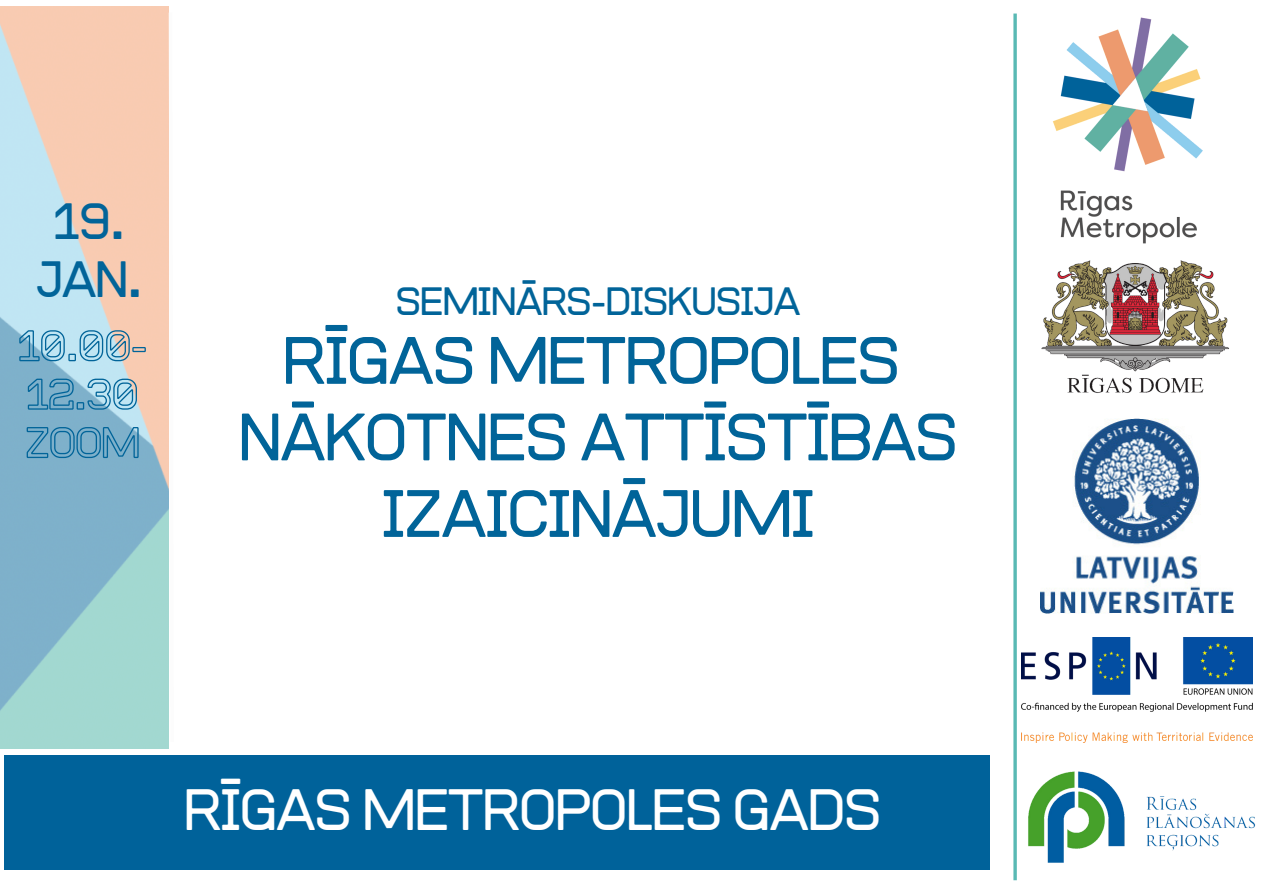
<style>
.page{position:relative;width:1263px;height:894px;background:#fff}
.page>*{position:absolute;margin:0;border:0;box-sizing:border-box;transform-origin:0 0}
.t1{font:500 55.05px/76.5px "ADA Hybrid";color:#016499;text-align:center}
.t2{font:500 48px "ADA Hybrid";color:#fff}
.t3{font:500 42px "ADA Hybrid";color:#016499}
.t4{font:500 32.55px "ADA Hybrid";color:#016499}
</style>
<div class="page">
<img style="left:0;top:7px;width:169px;height:741px">
<svg style="left:19px;top:329px;width:128px;height:33px"></svg>
<svg style="left:27px;top:377px;width:111px;height:42px"></svg>
<svg style="left:26px;top:426px;width:113px;height:33px"></svg>
<div style="left:5px;top:755px;width:985px;height:114px;background:#00629a"></div>
<svg style="left:167px;top:9px;width:2px;height:736px"></svg>
<svg style="left:1013px;top:14px;width:4px;height:866px"></svg>
<img style="left:1021px;top:637px;width:232px;height:105px">
<img style="left:1040px;top:483px;width:194px;height:130px">
<img style="left:1028px;top:771px;width:227px;height:92px">
<img style="left:1041px;top:260px;width:188px;height:223px">
<img style="left:1053px;top:17px;width:150px;height:227px">
<p class="t3" style="left:54px;top:203px;width:73px">19.</p>
<p class="t3" style="left:36px;top:261px;width:107px">JAN.</p>
<p class="t4" style="left:396px;top:287px;width:405px">SEMINĀRS-DISKUSIJA</p>
<p class="t1" style="left:283px;top:327px;width:617px">RĪGAS METROPOLES</p>
<p class="t1" style="left:239px;top:404px;width:719px">NĀKOTNES ATTĪSTĪBAS<br>IZAICINĀJUMI</p>
<p class="t2" style="left:184px;top:789px;width:698px">RĪGAS METROPOLES GADS</p>
</div>
